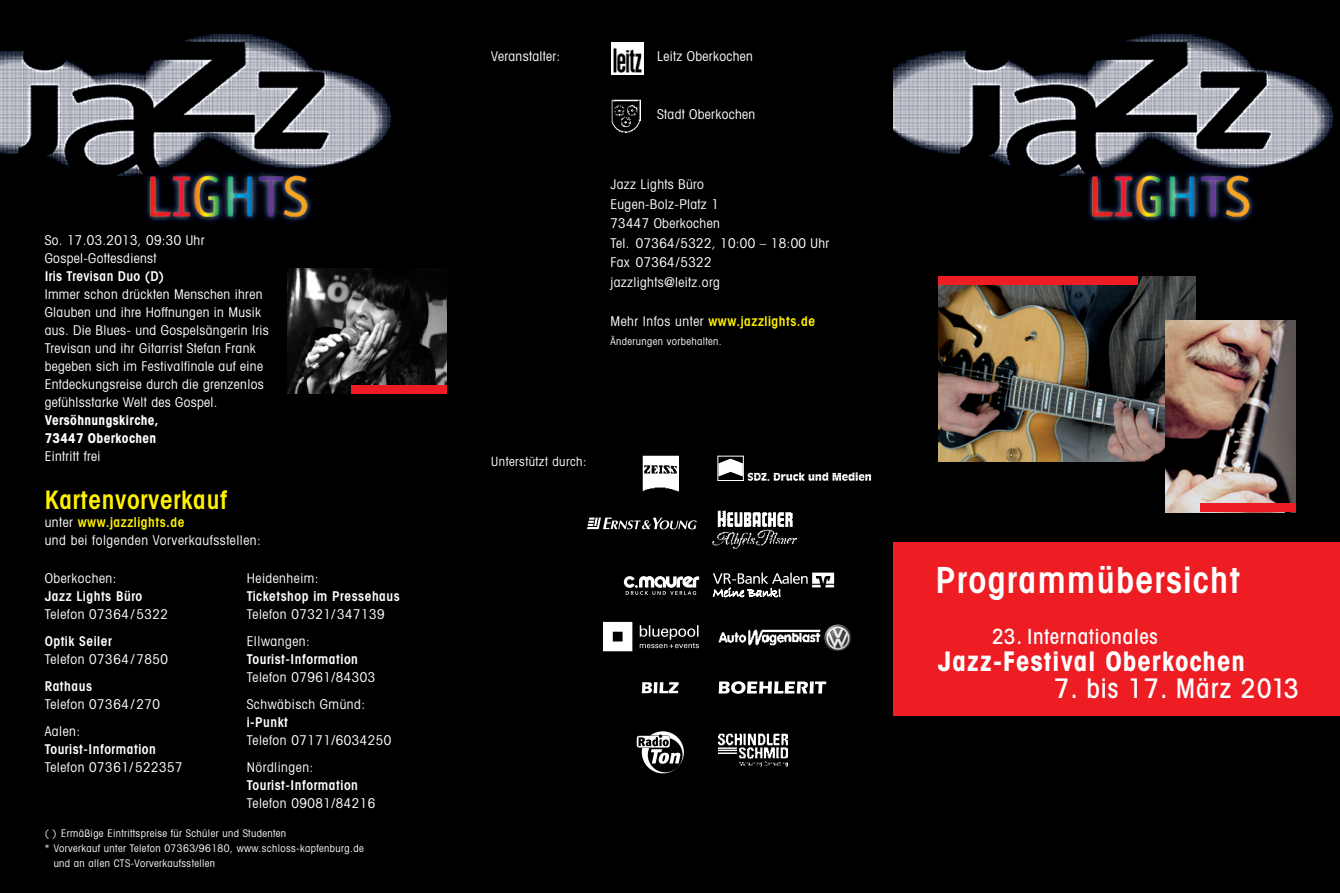
<style>
.page{position:relative;width:1340px;height:893px;background:#fff}
.page>*{position:absolute;margin:0;border:0;box-sizing:border-box;transform-origin:0 0}
._24_10mm_Avant_Grade{font:600 condensed 36px "Avant Garde";letter-spacing:.04em;color:#fff}
._10_14_Avant_Grade_c{font:700 condensed 27px "Avant Garde";letter-spacing:.04em;color:#fff}
._10_14_Avant_Grade_c-2{font:500 condensed 27px "Avant Garde";letter-spacing:.04em;color:#fff}
.t1{font:600 condensed 25.5px "Avant Garde";letter-spacing:.025em;color:#fff101}
._10_14_Avant_Grade_c-3{font:500 condensed 21px "Avant Garde";letter-spacing:.04em;color:#fff}
.Fließtext_9_12_5_Ava{font:condensed 13.5px/18px "Avant Garde";letter-spacing:.025em;color:#fff}
._9_10_5_Avant_Grade{font:600 condensed 13.5px "Avant Garde";letter-spacing:.04em;color:#fff}
.t2{font:600 condensed 13.5px "Avant Garde";letter-spacing:.04em;color:#fff101}
.Fließtext_9_12_5_Ava-2{font:700 condensed 13.5px/18px "Avant Garde";letter-spacing:.025em;color:#fff}
.t3{font:condensed 12.75px "Avant Garde";letter-spacing:.04em;color:#fff}
.t4{font:condensed 10.5px "Avant Garde";letter-spacing:.04em;color:#fff}
.s1{font-weight:400;color:#fff}
</style>
<div class="page">
<div style="left:0;top:0;width:893px;height:893px;background:#000001"></div>
<img style="left:893px;top:0;width:446px;height:893px">
<img style="left:612px;top:43px;width:31px;height:31px">
<img style="left:612px;top:100px;width:29px;height:33px">
<div style="left:893px;top:542px;width:446px;height:174px;background:#ee1d23"></div>
<img style="left:712px;top:510px;width:84px;height:38px">
<img style="left:642px;top:456px;width:36px;height:35px">
<svg style="left:718px;top:459px;width:153px;height:22px;background:#414141"></svg>
<svg style="left:636px;top:731px;width:48px;height:42px"></svg>
<img style="left:718px;top:630px;width:102px;height:16px">
<img style="left:824px;top:625px;width:27px;height:26px">
<svg style="left:624px;top:576px;width:75px;height:19px"></svg>
<svg style="left:587px;top:518px;width:109px;height:11px"></svg>
<svg style="left:642px;top:682px;width:36px;height:11px"></svg>
<svg style="left:718px;top:681px;width:108px;height:13px"></svg>
<img style="left:718px;top:733px;width:69px;height:33px">
<img style="left:287px;top:269px;width:159px;height:124px">
<svg style="left:603px;top:622px;width:96px;height:29px"></svg>
<img style="left:938px;top:276px;width:257px;height:185px">
<div style="left:938px;top:276px;width:199px;height:9px;background:#ee1d23"></div>
<img style="left:1165px;top:321px;width:130px;height:191px">
<div style="left:1200px;top:504px;width:95px;height:8px;background:#ee1d23"></div>
<div style="left:351px;top:385px;width:95px;height:8px;background:#ee1d23"></div>
<svg style="left:713px;top:573px;width:121px;height:24px"></svg>
<p class="Fließtext_9_12_5_Ava" style="left:45px;top:230px;width:161px">So. 17.03.2013, 09:30 Uhr</p>
<p class="Fließtext_9_12_5_Ava" style="left:45px;top:248px;width:113px">Gospel-Gottesdienst</p>
<p class="_9_10_5_Avant_Grade" style="left:45px;top:267px;width:121px">Iris Trevisan Duo (D)</p>
<p class="Fließtext_9_12_5_Ava" style="left:45px;top:284px;width:226px">Immer schon drückten Menschen ihren Glauben und ihre Hoffnungen in Musik aus. Die Blues- und Gospelsängerin Iris Trevisan und ihr Gitarrist Stefan Frank begeben sich im Festivalfinale auf eine Entdeckungsreise durch die grenzenlos gefühlsstarke Welt des Gospel.</p>
<p class="Fließtext_9_12_5_Ava-2" style="left:45px;top:410px;width:115px">Versöhnungskirche,<br>73447 Oberkochen</p>
<p class="Fließtext_9_12_5_Ava" style="left:45px;top:446px;width:57px">Eintritt frei</p>
<p class="t1" style="left:45px;top:484px;width:184px">Kartenvorverkauf</p>
<p class="t2" style="left:45px;top:514px;width:141px"><span class="s1">unter</span> www.jazzlights.de</p>
<p class="Fließtext_9_12_5_Ava" style="left:45px;top:531px;width:218px">und bei folgenden Vorverkaufsstellen:</p>
<p class="Fließtext_9_12_5_Ava" style="left:45px;top:568px;width:73px">Oberkochen:</p>
<p class="_9_10_5_Avant_Grade" style="left:45px;top:587px;width:99px">Jazz Lights Büro</p>
<p class="Fließtext_9_12_5_Ava" style="left:45px;top:604px;width:125px">Telefon 07364/5322</p>
<p class="_9_10_5_Avant_Grade" style="left:45px;top:632px;width:69px">Optik Seiler</p>
<p class="Fließtext_9_12_5_Ava" style="left:45px;top:649px;width:125px">Telefon 07364/7850</p>
<p class="_9_10_5_Avant_Grade" style="left:45px;top:677px;width:49px">Rathaus</p>
<p class="Fließtext_9_12_5_Ava" style="left:45px;top:694px;width:117px">Telefon 07364/270</p>
<p class="Fließtext_9_12_5_Ava" style="left:45px;top:721px;width:37px">Aalen:</p>
<p class="_9_10_5_Avant_Grade" style="left:45px;top:740px;width:113px">Tourist-Information</p>
<p class="Fließtext_9_12_5_Ava" style="left:45px;top:757px;width:139px">Telefon 07361/522357</p>
<p class="Fließtext_9_12_5_Ava" style="left:247px;top:568px;width:73px">Heidenheim:</p>
<p class="_9_10_5_Avant_Grade" style="left:247px;top:587px;width:155px">Ticketshop im Pressehaus</p>
<p class="Fließtext_9_12_5_Ava" style="left:247px;top:604px;width:139px">Telefon 07321/347139</p>
<p class="Fließtext_9_12_5_Ava" style="left:247px;top:631px;width:65px">Ellwangen:</p>
<p class="_9_10_5_Avant_Grade" style="left:247px;top:650px;width:113px">Tourist-Information</p>
<p class="Fließtext_9_12_5_Ava" style="left:247px;top:667px;width:130px">Telefon 07961/84303</p>
<p class="Fließtext_9_12_5_Ava" style="left:247px;top:694px;width:120px">Schwäbisch Gmünd:</p>
<p class="_9_10_5_Avant_Grade" style="left:247px;top:713px;width:43px">i-Punkt</p>
<p class="Fließtext_9_12_5_Ava" style="left:247px;top:730px;width:146px">Telefon 07171/6034250</p>
<p class="Fließtext_9_12_5_Ava" style="left:247px;top:757px;width:68px">Nördlingen:</p>
<p class="_9_10_5_Avant_Grade" style="left:247px;top:776px;width:113px">Tourist-Information</p>
<p class="Fließtext_9_12_5_Ava" style="left:247px;top:793px;width:130px">Telefon 09081/84216</p>
<p class="t4" style="left:45px;top:827px;width:243px">( ) Ermäßige Eintrittspreise für Schüler und Studenten</p>
<p class="t4" style="left:45px;top:842px;width:321px">* Vorverkauf unter Telefon 07363/96180, www.schloss-kapfenburg.de</p>
<p class="t4" style="left:54px;top:857px;width:163px">und an allen CTS-Vorverkaufsstellen</p>
<p class="Fließtext_9_12_5_Ava" style="left:491px;top:47px;width:71px">Veranstalter:</p>
<p class="Fließtext_9_12_5_Ava" style="left:657px;top:47px;width:97px">Leitz Oberkochen</p>
<p class="Fließtext_9_12_5_Ava" style="left:657px;top:105px;width:100px">Stadt Oberkochen</p>
<p class="Fließtext_9_12_5_Ava" style="left:610px;top:175px;width:95px">Jazz Lights Büro</p>
<p class="Fließtext_9_12_5_Ava" style="left:610px;top:195px;width:110px">Eugen-Bolz-Platz 1</p>
<p class="Fließtext_9_12_5_Ava" style="left:610px;top:214px;width:111px">73447 Oberkochen</p>
<p class="Fließtext_9_12_5_Ava" style="left:610px;top:234px;width:220px">Tel. 07364/5322, 10:00 – 18:00 Uhr</p>
<p class="Fließtext_9_12_5_Ava" style="left:610px;top:253px;width:103px">Fax 07364/5322</p>
<p class="Fließtext_9_12_5_Ava" style="left:610px;top:273px;width:111px">jazzlights@leitz.org</p>
<p class="t2" style="left:610px;top:313px;width:206px"><span class="s1">Mehr Infos unter</span> www.jazzlights.de</p>
<p class="t4" style="left:610px;top:335px;width:113px">Änderungen vorbehalten.</p>
<p class="t3" style="left:491px;top:453px;width:97px">Unterstützt durch:</p>
<p class="_24_10mm_Avant_Grade" style="left:935px;top:558px;width:305px">Programmübersicht</p>
<p class="_10_14_Avant_Grade_c-3" style="left:992px;top:624px;width:167px">23. Internationales</p>
<p class="_10_14_Avant_Grade_c" style="left:938px;top:644px;width:309px">Jazz-Festival Oberkochen</p>
<p class="_10_14_Avant_Grade_c-2" style="left:1054px;top:672px;width:246px">7. bis 17. März 2013</p>
</div>
